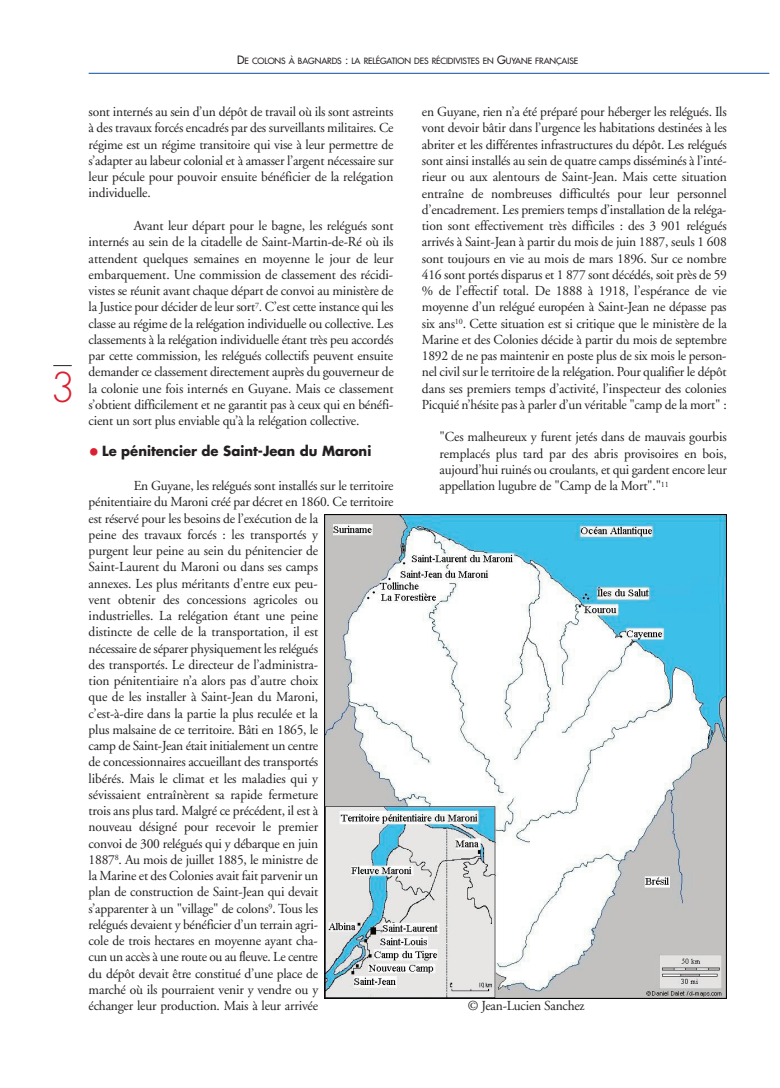
<style>
.page{position:relative;width:780px;height:1088px;background:#fff}
.page>*{position:absolute;margin:0;border:0;box-sizing:border-box;transform-origin:0 0}
.t1{font:300 40px "Futura";color:#da2031}
.t2{font:700 32.5px "Futura";color:#da2031}
.t3{font:13.75px/16.2px "Adobe Garamond";letter-spacing:-.015em;color:#231f20;text-align:justify}
.t4{font:700 13.62px "Futura";color:#231f20}
.t5{font:8.5px "Futura";letter-spacing:-.01em;color:#231f20}
.s1{font-size:11.25px}
</style>
<div class="page">
<hr style="left:89px;top:73px;width:680px;height:1px;background:#0d4da1">
<svg style="left:53px;top:365px;width:19px;height:1px"></svg>
<img style="left:324px;top:514px;width:402px;height:484px">
<h1 class="t1" style="left:50px;top:369px;width:26px">3</h1>
<p class="t5" style="left:237px;top:57px;width:342px"><span class="s1">D</span>E COLONS À BAGNARDS <span class="s1">:</span> LA RELÉGATION DES RÉCIDIVISTES EN <span class="s1">G</span>UYANE FRANÇAISE</p>
<p class="t3" style="left:89px;top:105px;width:306px">sont internés au sein d’un dépôt de travail où ils sont astreints à des travaux forcés encadrés par des surveillants militaires. Ce régime est un régime transitoire qui vise à leur permettre de s’adapter au labeur colonial et à amasser l’argent nécessaire sur leur pécule pour pouvoir ensuite bénéficier de la relégation individuelle.</p>
<p class="t3" style="left:89px;top:219px;width:306px;text-indent:45px">Avant leur départ pour le bagne, les relégués sont internés au sein de la citadelle de Saint-Martin-de-Ré où ils attendent quelques semaines en moyenne le jour de leur embarquement. Une commission de classement des récidi&shy;vistes se réunit avant chaque départ de convoi au ministère de la Justice pour décider de leur sort<sup>7</sup>. C’est cette instance qui les classe au régime de la relégation individuelle ou collective. Les classements à la relégation individuelle étant très peu accordés par cette commission, les relégués collectifs peuvent ensuite demander ce classement directement auprès du gouverneur de la colonie une fois internés en Guyane. Mais ce classement s’obtient difficilement et ne garantit pas à ceux qui en bénéfi&shy;cient un sort plus enviable qu’à la relégation collective.</p>
<h2 class="t2" style="left:89px;top:428px;width:12px">.</h2>
<p class="t4" style="left:102px;top:445px;width:271px">Le pénitencier de Saint-Jean du Maroni</p>
<p class="t3" style="left:89px;top:479px;width:306px;text-align:left;text-indent:45px">En Guyane, les relégués sont installés sur le territoire pénitentiaire du Maroni créé par décret en 1860. Ce territoire est réservé pour les besoins de l’exécution de la<br>peine des travaux forcés : les transportés y<br>purgent leur peine au sein du pénitencier de<br>Saint-Laurent du Maroni ou dans ses camps<br>annexes. Les plus méritants d’entre eux peu-<br>vent obtenir des concessions agricoles ou<br>industrielles. La relégation étant une peine<br>distincte de celle de la transportation, il est<br>nécessaire de séparer physiquement les relégués<br>des transportés. Le directeur de l’administra-<br>tion pénitentiaire n’a alors pas d’autre choix<br>que de les installer à Saint-Jean du Maroni,<br>c’est-à-dire dans la partie la plus reculée et la<br>plus malsaine de ce territoire. Bâti en 1865, le<br>camp de Saint-Jean était initialement un centre<br>de concessionnaires accueillant des transportés<br>libérés. Mais le climat et les maladies qui y<br>sévissaient entraînèrent sa rapide fermeture<br>trois ans plus tard. Malgré ce précédent, il est à<br>nouveau désigné pour recevoir le premier<br>convoi de 300 relégués qui y débarque en juin<br>1887<sup>8</sup>. Au mois de juillet 1885, le ministre de<br>la Marine et des Colonies avait fait parvenir un<br>plan de construction de Saint-Jean qui devait<br>s’apparenter à un "village" de colons<sup>9</sup>. Tous les<br>relégués devaient y bénéficier d’un terrain agri-<br>cole de trois hectares en moyenne ayant cha-<br>cun un accès à une route ou au fleuve. Le centre<br>du dépôt devait être constitué d’une place de<br>marché où ils pourraient venir y vendre ou y<br>échanger leur production. Mais à leur arrivée</p>
<p class="t3" style="left:422px;top:105px;width:306px">en Guyane, rien n’a été préparé pour héberger les relégués. Ils vont devoir bâtir dans l’urgence les habitations destinées à les abriter et les différentes infrastructures du dépôt. Les relégués sont ainsi installés au sein de quatre camps disséminés à l’inté&shy;rieur ou aux alentours de Saint-Jean. Mais cette situation entraîne de nombreuses difficultés pour leur personnel d’encadrement. Les premiers temps d’installation de la reléga&shy;tion sont effectivement très difficiles : des 3 901 relégués arrivés à Saint-Jean à partir du mois de juin 1887, seuls 1 608 sont toujours en vie au mois de mars 1896. Sur ce nombre 416 sont portés disparus et 1 877 sont décédés, soit près de 59 % de l’effectif total. De 1888 à 1918, l’espérance de vie moyenne d’un relégué européen à Saint-Jean ne dépasse pas six ans<sup>10</sup>. Cette situation est si critique que le ministère de la Marine et des Colonies décide à partir du mois de septembre 1892 de ne pas maintenir en poste plus de six mois le person&shy;nel civil sur le territoire de la relégation. Pour qualifier le dépôt dans ses premiers temps d’activité, l’inspecteur des colonies Picquié n’hésite pas à parler d’un véritable "camp de la mort" :</p>
<p class="t3" style="left:439px;top:430px;width:289px">"Ces malheureux y furent jetés dans de mauvais gourbis remplacés plus tard par des abris provisoires en bois, aujourd’hui ruinés ou croulants, et qui gardent encore leur appellation lugubre de "Camp de la Mort"."<sup>11</sup></p>
<p class="t3" style="left:468px;top:999px;width:118px">© Jean-Lucien Sanchez</p>
</div>
